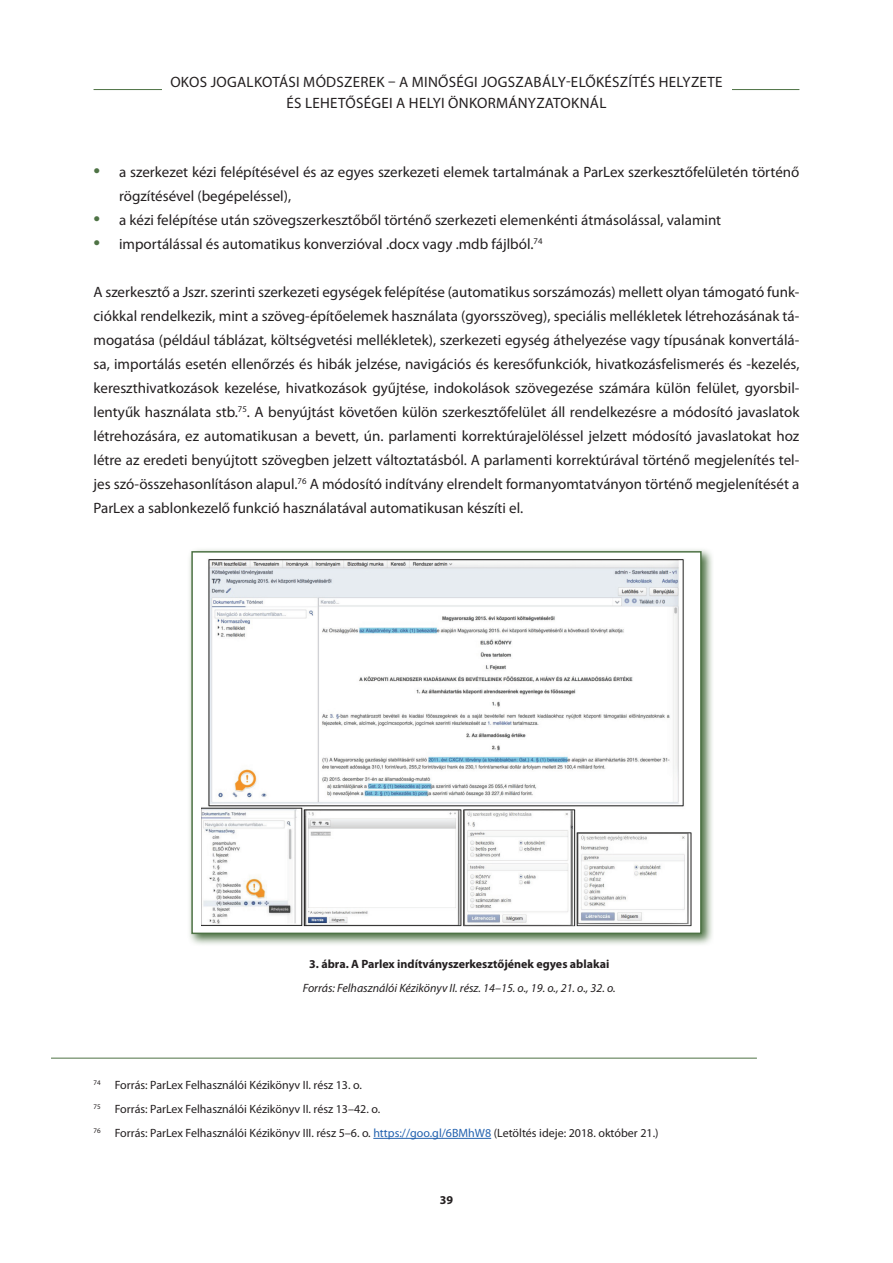
<style>
.page{position:relative;width:893px;height:1263px;background:#fff}
.page>*{position:absolute;margin:0;border:0;box-sizing:border-box;transform-origin:0 0}
.t1{font:15px/24px "Myriad Pro";color:#231f20}
.t2{font:15px/21px "Myriad Pro";letter-spacing:.02em;color:#231f20;text-align:center}
.t3{font:12px/24px "Myriad Pro";color:#231f20}
.t4{font:italic 12px "Myriad Pro";color:#231f20}
.t5{font:700 12px "Myriad Pro";color:#231f20}
.s1{font-size:24px;color:#4e7345}
.s2{color:#2362af}
</style>
<div class="page">
<hr style="left:94px;top:89px;width:705px;height:1px;background:#4e7345">
<div style="left:162px;top:67px;width:569px;height:49px;background:#fff"></div>
<svg style="left:189px;top:549px;width:524px;height:396px"></svg>
<div style="left:192px;top:552px;width:509px;height:381px;background:#fff"></div>
<img style="left:201px;top:559px;width:491px;height:368px">
<div style="left:191px;top:551px;width:511px;height:383px;border:2px solid #4e7345"></div>
<hr style="left:51px;top:1058px;width:706px;height:1px;background:#4e7345">
<hr style="left:373px;top:1138px;width:118px;height:1px;background:#2362af">
<p class="t2" style="left:170px;top:71px;width:554px">OKOS JOGALKOTÁSI MÓDSZEREK – A MINŐSÉGI JOGSZABÁLY-ELŐKÉSZÍTÉS HELYZETE<br>ÉS LEHETŐSÉGEI A HELYI ÖNKORMÁNYZATOKNÁL</p>
<p class="t1" style="left:119px;top:160px;width:682px;text-indent:-26px"><span class="s1">•</span> a szerkezet kézi felépítésével és az egyes szerkezeti elemek tartalmának a ParLex szerkesztőfelületén történő rögzítésével (begépeléssel),</p>
<p class="t1" style="left:94px;top:208px;width:629px"><span class="s1">•</span> a kézi felépítése után szövegszerkesztőből történő szerkezeti elemenkénti átmásolással, valamint</p>
<p class="t1" style="left:94px;top:232px;width:450px"><span class="s1">•</span> importálással és automatikus konverzióval .docx vagy .mdb fájlból.<sup>74</sup></p>
<p class="t1" style="left:94px;top:280px;width:707px;text-align:justify">A szerkesztő a Jszr. szerinti szerkezeti egységek felépítése (automatikus sorszámozás) mellett olyan támogató funk&shy;ciókkal rendelkezik, mint a szöveg-építőelemek használata (gyorsszöveg), speciális mellékletek létrehozásának tá&shy;mogatása (például táblázat, költségvetési mellékletek), szerkezeti egység áthelyezése vagy típusának konvertálá&shy;sa, importálás esetén ellenőrzés és hibák jelzése, navigációs és keresőfunkciók, hivatkozásfelismerés és -kezelés, kereszthivatkozások kezelése, hivatkozások gyűjtése, indokolások szövegezése számára külön felület, gyorsbil&shy;lentyűk használata stb.<sup>75</sup>. A benyújtást követően külön szerkesztőfelület áll rendelkezésre a módosító javaslatok létrehozására, ez automatikusan a bevett, ún. parlamenti korrektúrajelöléssel jelzett módosító javaslatokat hoz létre az eredeti benyújtott szövegben jelzett változtatásból. A parlamenti korrektúrával történő megjelenítés tel&shy;jes szó-összehasonlításon alapul.<sup>76</sup> A módosító indítvány elrendelt formanyomtatványon történő megjelenítését a ParLex a sablonkezelő funkció használatával automatikusan készíti el.</p>
<p class="t5" style="left:309px;top:956px;width:302px">3. ábra. A Parlex indítványszerkesztőjének egyes ablakai</p>
<p class="t4" style="left:303px;top:981px;width:314px">Forrás: Felhasználói Kézikönyv II. rész. 14–15. o., 19. o., 21. o., 32. o.</p>
<p class="t3" style="left:94px;top:1073px;width:567px"><sup>74</sup> Forrás: ParLex Felhasználói Kézikönyv II. rész 13. o.<br><sup>75</sup> Forrás: ParLex Felhasználói Kézikönyv II. rész 13–42. o.<br><sup>76</sup> Forrás: ParLex Felhasználói Kézikönyv III. rész 5–6. o. <span class="s2">https://goo.gl/6BMhW8</span> (Letöltés ideje: 2018. október 21.)</p>
<p class="t5" style="left:440px;top:1192px;width:15px">39</p>
</div>
